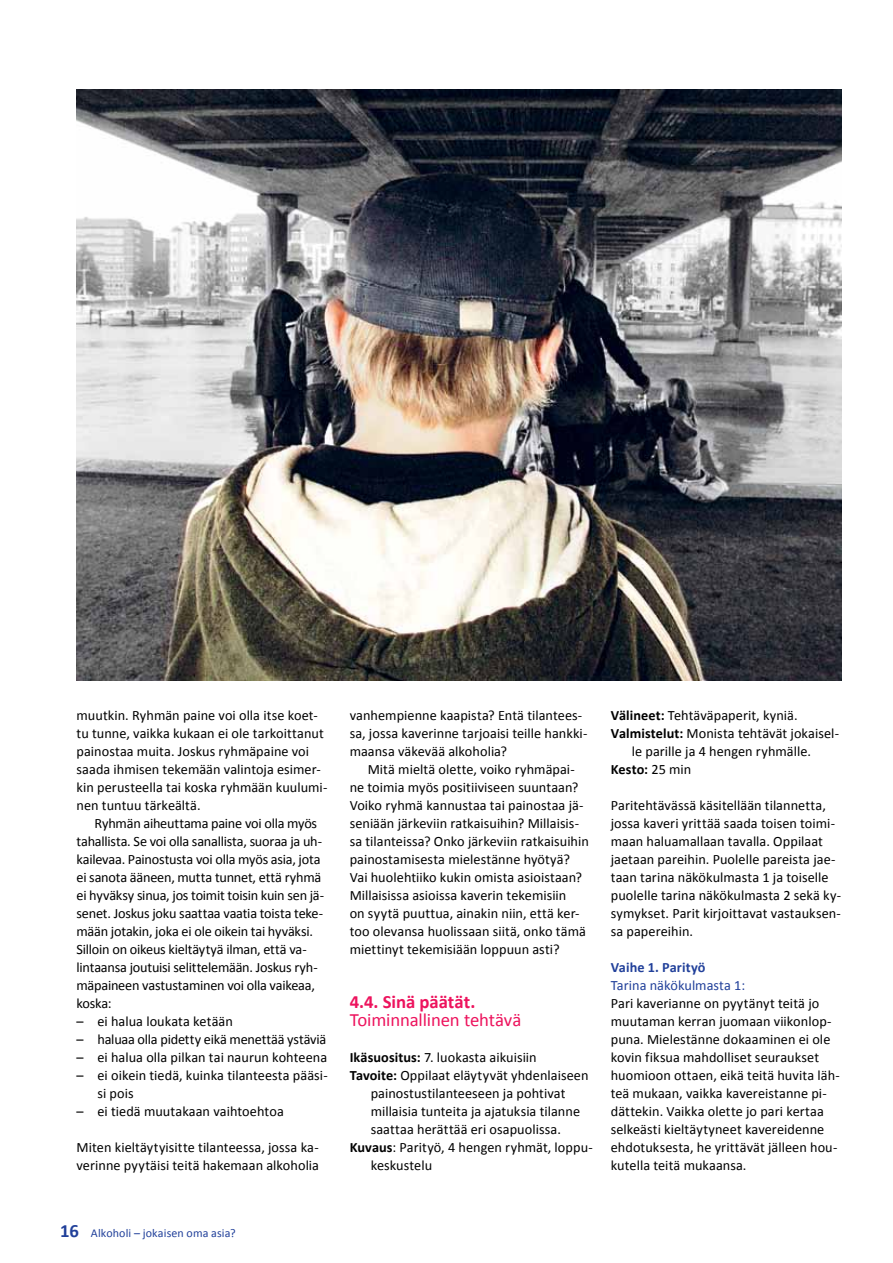
<style>
.page{position:relative;width:893px;height:1263px;background:#fff}
.page>*{position:absolute;margin:0;border:0;box-sizing:border-box;transform-origin:0 0}
.t1{font:18.75px "Calibri";letter-spacing:-.01em;color:#ed135d}
.t2{font:700 18.75px "Calibri";letter-spacing:-.005em;color:#ed135d}
.t3{font:14.25px/18px "Calibri";letter-spacing:.005em;color:#000}
.t4{font:14.25px/18px "Calibri";letter-spacing:-.015em;color:#000}
.t5{font:14.25px "Calibri";color:#21409a}
.t6{font:700 14.25px "Calibri";letter-spacing:.005em;color:#21409a}
.t7{font:700 14.25px "Calibri";letter-spacing:.01em;color:#000}
.t8{font:12px "Calibri";letter-spacing:.01em;color:#21409a}
.s1{font-weight:700;font-size:18.75px}
.s2{font-weight:700}
.s3{font-weight:400}
</style>
<div class="page">
<img style="left:77px;top:89px;width:765px;height:591px">
<p class="t3" style="left:77px;top:706px;width:252px">muutkin. Ryhmän paine voi olla itse koet&shy;tu tunne, vaikka kukaan ei ole tarkoittanut painostaa muita. Joskus ryhmäpaine voi saada ihmisen tekemään valintoja esimer&shy;kin perusteella tai koska ryhmään kuulumi&shy;nen tuntuu tärkeältä.</p>
<p class="t4" style="left:77px;top:814px;width:249px;text-indent:18px">Ryhmän aiheuttama paine voi olla myös tahallista. Se voi olla sanallista, suoraa ja uh&shy;kailevaa. Painostusta voi olla myös asia, jota ei sanota ääneen, mutta tunnet, että ryhmä ei hyväksy sinua, jos toimit toisin kuin sen jä&shy;senet. Joskus joku saattaa vaatia toista teke&shy;mään jotakin, joka ei ole oikein tai hyväksi.<br>Silloin on oikeus kieltäytyä ilman, että va&shy;lintaansa joutuisi selittelemään. Joskus ryh&shy;mäpaineen vastustaminen voi olla vaikeaa, koska:</p>
<p class="t3" style="left:77px;top:1012px;width:158px">– ei halua loukata ketään</p>
<p class="t4" style="left:77px;top:1030px;width:251px">– haluaa olla pidetty eikä menettää ystäviä</p>
<p class="t3" style="left:77px;top:1048px;width:252px">– ei halua olla pilkan tai naurun kohteena</p>
<p class="t3" style="left:98px;top:1066px;width:232px;text-indent:-21px">– ei oikein tiedä, kuinka tilanteesta pääsi&shy;si pois</p>
<p class="t3" style="left:77px;top:1102px;width:209px">– ei tiedä muutakaan vaihtoehtoa</p>
<p class="t3" style="left:77px;top:1138px;width:244px">Miten kieltäytyisitte tilanteessa, jossa ka&shy;verinne pyytäisi teitä hakemaan alkoholia</p>
<p class="t8" style="left:60px;top:1225px;width:177px"><span class="s1">16</span> Alkoholi – jokaisen oma asia?</p>
<p class="t3" style="left:350px;top:706px;width:239px">vanhempienne kaapista? Entä tilantees&shy;sa, jossa kaverinne tarjoaisi teille hankki&shy;maansa väkevää alkoholia?</p>
<p class="t3" style="left:350px;top:760px;width:241px;text-indent:18px">Mitä mieltä olette, voiko ryhmäpai&shy;ne toimia myös positiiviseen suuntaan?<br>Voiko ryhmä kannustaa tai painostaa jä&shy;seniään järkeviin ratkaisuihin? Millaisis&shy;sa tilanteissa? Onko järkeviin ratkaisuihin painostamisesta mielestänne hyötyä?<br>Vai huolehtiiko kukin omista asioistaan?<br>Millaisissa asioissa kaverin tekemisiin<br>on syytä puuttua, ainakin niin, että ker&shy;too olevansa huolissaan siitä, onko tämä miettinyt tekemisiään loppuun asti?</p>
<h1 class="t2" style="left:350px;top:990px;width:127px">4.4. Sinä päätät.</h1>
<h1 class="t1" style="left:350px;top:1008px;width:173px">Toiminnallinen tehtävä</h1>
<p class="t3" style="left:350px;top:1048px;width:189px"><span class="s2">Ikäsuositus:</span> 7. luokasta aikuisiin</p>
<p class="t3" style="left:350px;top:1066px;width:240px"><span class="s2">Tavoite:</span> Oppilaat eläytyvät yhdenlaiseen</p>
<p class="t3" style="left:371px;top:1084px;width:196px">painostustilanteeseen ja pohtivat</p>
<p class="t3" style="left:371px;top:1102px;width:211px">millaisia tunteita ja ajatuksia tilanne</p>
<p class="t3" style="left:371px;top:1120px;width:192px">saattaa herättää eri osapuolissa.</p>
<p class="t3" style="left:350px;top:1138px;width:245px"><span class="s2">Kuvaus</span>: Parityö, 4 hengen ryhmät, loppu-</p>
<p class="t3" style="left:371px;top:1156px;width:63px">keskustelu</p>
<p class="t3" style="left:611px;top:706px;width:188px"><span class="s2">Välineet:</span> Tehtäväpaperit, kyniä.</p>
<p class="t3" style="left:611px;top:724px;width:230px"><span class="s2">Valmistelut:</span> Monista tehtävät jokaisel-</p>
<p class="t3" style="left:632px;top:742px;width:181px">le parille ja 4 hengen ryhmälle.</p>
<p class="t7" style="left:611px;top:760px;width:82px">Kesto: <span class="s3">25 min</span></p>
<p class="t3" style="left:611px;top:796px;width:232px">Paritehtävässä käsitellään tilannetta, jossa kaveri yrittää saada toisen toimi&shy;maan haluamallaan tavalla. Oppilaat jaetaan pareihin. Puolelle pareista jae&shy;taan tarina näkökulmasta 1 ja toiselle puolelle tarina näkökulmasta 2 sekä ky&shy;symykset. Parit kirjoittavat vastauksen&shy;sa papereihin.</p>
<p class="t6" style="left:611px;top:958px;width:96px">Vaihe 1. Parityö</p>
<p class="t5" style="left:611px;top:976px;width:136px">Tarina näkökulmasta 1:</p>
<p class="t3" style="left:611px;top:994px;width:231px">Pari kaverianne on pyytänyt teitä jo muutaman kerran juomaan viikonlop&shy;puna. Mielestänne dokaaminen ei ole kovin fiksua mahdolliset seuraukset huomioon ottaen, eikä teitä huvita läh&shy;teä mukaan, vaikka kavereistanne pi&shy;dättekin. Vaikka olette jo pari kertaa selkeästi kieltäytyneet kavereidenne ehdotuksesta, he yrittävät jälleen hou&shy;kutella teitä mukaansa.</p>
</div>
